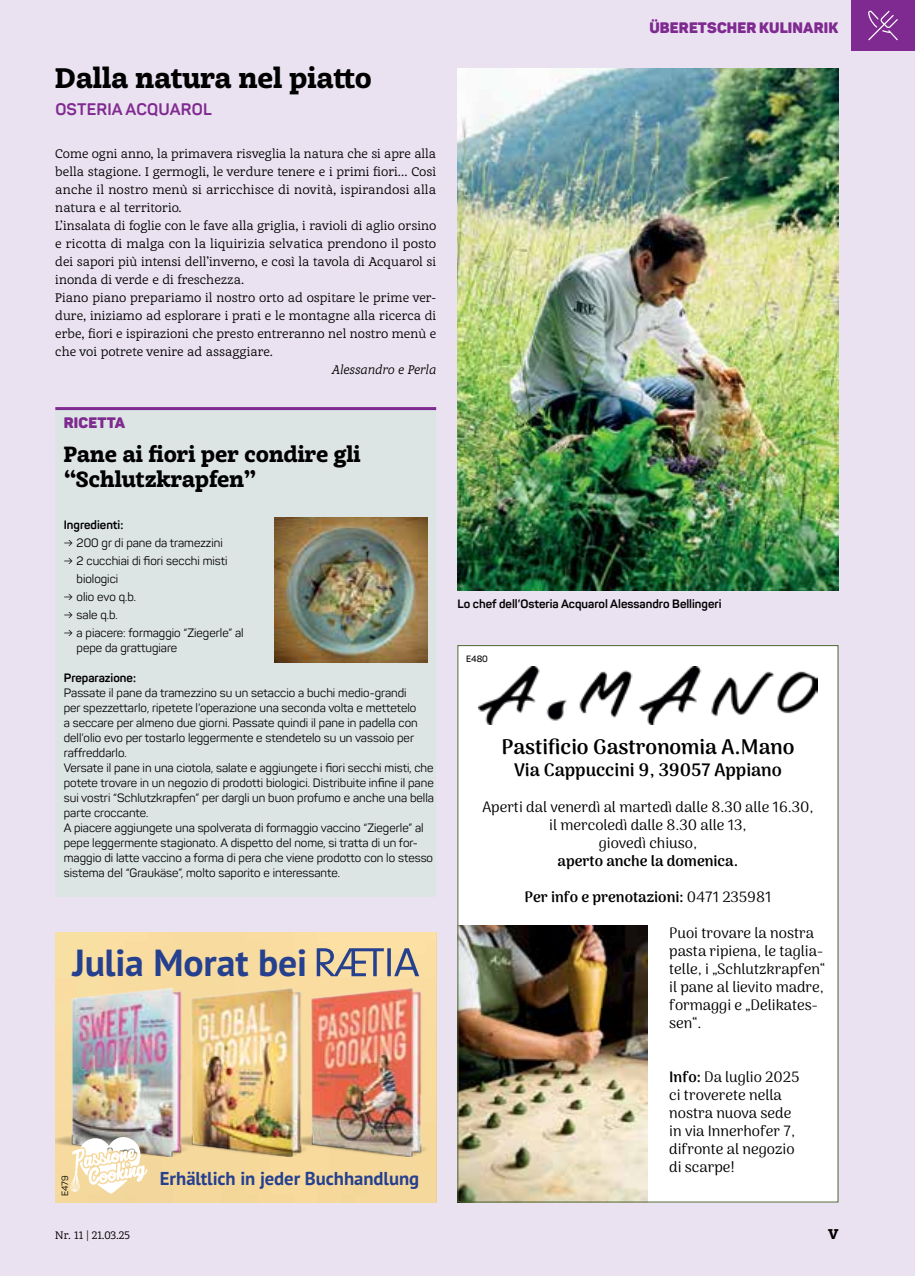
<style>
.page{position:relative;width:915px;height:1276px;background:#fff}
.page>*{position:absolute;margin:0;border:0;box-sizing:border-box;transform-origin:0 0}
.t1{font:700 37.65px "PT Sans Pro";letter-spacing:-.005em;color:#25408f}
.t2{font:900 27px "Achille IIFY";color:#000}
.t3{font:900 21px/25.2px "Achille IIFY";color:#000}
.t4{font:700 21px "Arima Madurai";color:#000}
.t5{font:700 18.6px "PT Sans Pro";color:#25408f}
.t6{font:700 18px "Arima Madurai";color:#000}
.t7{font:700 16.5px "Panton";letter-spacing:.01em;color:#7f2a90}
.t8{font:15px/18px "Arima Madurai";color:#000}
.t9{font:700 15px "Arima Madurai";color:#000}
.t10{font:900 15px "Panton";letter-spacing:.01em;color:#7f2a90}
.t11{font:900 13.5px "Achille IIFY";color:#000}
.t12{font:12px/15px "Panton";color:#000}
.t13{font:12px/18px "Achille IIFY";color:#000}
.t14{font:700 12px "Panton";color:#000}
.t15{font:italic 12px "Achille IIFY";color:#000}
.t16{font:10.5px "Achille IIFY";color:#000}
.t17{font:600 9px "Panton";color:#000}
.t18{font:9px "Panton";color:#000}
.s1{font-weight:400}
.s2{font-weight:700}
</style>
<div class="page">
<div style="left:0;top:0;width:914px;height:1276px;background:#eae2f0"></div>
<div style="left:457px;top:645px;width:381px;height:557px;background:#fff"></div>
<img style="left:459px;top:926px;width:188px;height:274px">
<img style="left:478px;top:666px;width:339px;height:59px">
<div style="left:55px;top:410px;width:381px;height:486px;background:#dde5e4"></div>
<hr style="left:55px;top:407px;width:381px;height:3px;background:#7f2a90">
<img style="left:457px;top:68px;width:381px;height:522px">
<div style="left:55px;top:932px;width:381px;height:270px;background:#f8db9f"></div>
<svg style="left:316px;top:948px;width:103px;height:23px;background:#ada49b"></svg>
<img style="left:318px;top:971px;width:118px;height:202px">
<img style="left:198px;top:971px;width:120px;height:202px">
<img style="left:55px;top:971px;width:143px;height:202px">
<svg style="left:70px;top:1136px;width:77px;height:57px;background:#eee2c9"></svg>
<img style="left:274px;top:517px;width:153px;height:145px">
<div style="left:850px;top:0;width:64px;height:51px;background:#7f2a90"></div>
<svg style="left:868px;top:10px;width:29px;height:30px"></svg>
<h2 class="t2" style="left:55px;top:59px;width:318px">Dalla natura nel piatto</h2>
<h3 class="t7" style="left:55px;top:99px;width:158px">OSTERIA ACQUAROL</h3>
<p class="t13" style="left:55px;top:144px;width:382px">Come ogni anno, la primavera risveglia la natura che si apre alla bella stagione. I germogli, le verdure tenere e i primi fiori… Così anche il nostro menù si arricchisce di novità, ispirandosi alla natura e al territorio.<br>L’insalata di foglie con le fave alla griglia, i ravioli di aglio orsino e ricotta di malga con la liquirizia selvatica prendono il posto dei sapori più intensi dell’inverno, e così la tavola di Acquarol si inonda di verde e di freschezza.<br>Piano piano prepariamo il nostro orto ad ospitare le prime ver&shy;dure, iniziamo ad esplorare i prati e le montagne alla ricerca di erbe, fiori e ispirazioni che presto entreranno nel nostro menù e che voi potrete venire ad assaggiare.</p>
<p class="t15" style="left:332px;top:362px;width:106px">Alessandro e Perla</p>
<p class="t10" style="left:64px;top:413px;width:63px">RICETTA</p>
<h3 class="t3" style="left:64px;top:441px;width:298px">Pane ai fiori per condire gli “Schlutzkrapfen”</h3>
<p class="t14" style="left:64px;top:517px;width:61px">Ingredienti:</p>
<p class="t12" style="left:64px;top:535px;width:160px">→ 200 gr di pane da tramezzini</p>
<p class="t12" style="left:77px;top:552px;width:152px;line-height:18px;text-indent:-13px">→ 2 cucchiai di fiori secchi misti biologici</p>
<p class="t12" style="left:64px;top:589px;width:74px">→ olio evo q.b.</p>
<p class="t12" style="left:64px;top:607px;width:55px">→ sale q.b.</p>
<p class="t12" style="left:77px;top:625px;width:168px;text-indent:-13px">→ a piacere: formaggio “Ziegerle” al pepe da grattugiare</p>
<p class="t14" style="left:64px;top:670px;width:74px">Preparazione:</p>
<p class="t12" style="left:64px;top:685px;width:371px">Passate il pane da tramezzino su un setaccio a buchi medio-grandi<br>per spezzettarlo, ripetete l’operazione una seconda volta e mettetelo<br>a seccare per almeno due giorni. Passate quindi il pane in padella con dell’olio evo per tostarlo leggermente e stendetelo su un vassoio per raffreddarlo.<br>Versate il pane in una ciotola, salate e aggiungete i fiori secchi misti, che potete trovare in un negozio di prodotti biologici. Distribuite infine il pane sui vostri “Schlutzkrapfen” per dargli un buon profumo e anche una bella parte croccante.<br>A piacere aggiungete una spolverata di formaggio vaccino “Ziegerle” al pepe leggermente stagionato. A dispetto del nome, si tratta di un for&shy;maggio di latte vaccino a forma di pera che viene prodotto con lo stesso sistema del “Graukäse”, molto saporito e interessante.</p>
<h1 class="t1" style="left:72px;top:938px;width:236px">Julia Morat bei</h1>
<p class="t10" style="left:649px;top:18px;width:190px">ÜBERETSCHER KULINARIK</p>
<p class="t14" style="left:457px;top:596px;width:265px">Lo chef dell’Osteria Acquarol Alessandro Bellingeri</p>
<p class="t17" style="left:466px;top:653px;width:23px">E480</p>
<h3 class="t4" style="left:501px;top:732px;width:294px">Pastificio Gastronomia A.Mano</h3>
<h3 class="t6" style="left:514px;top:756px;width:269px">Via Cappuccini 9, 39057 Appiano</h3>
<p class="t8" style="left:482px;top:798px;width:332px;text-align:center">Aperti dal venerdì al martedì dalle 8.30 alle 16.30, il mercoledì dalle 8.30 alle 13,<br>giovedì chiuso,</p>
<p class="t9" style="left:557px;top:850px;width:182px">aperto anche la domenica.</p>
<p class="t9" style="left:524px;top:886px;width:248px">Per info e prenotazioni: <span class="s1">0471 235981</span></p>
<p class="t8" style="left:669px;top:924px;width:157px">Puoi trovare la nostra pasta ripiena, le taglia&shy;telle, i „Schlutzkrapfen“ il pane al lievito madre, formaggi e „Delikates&shy;sen“.</p>
<p class="t8" style="left:669px;top:1068px;width:132px"><span class="s2">Info:</span> Da luglio 2025 ci troverete nella nostra nuova sede in via Innerhofer 7, difronte al negozio di scarpe!</p>
<h3 class="t5" style="left:160px;top:1166px;width:261px">Erhältlich in jeder Buchhandlung</h3>
<p class="t18" style="left:60px;top:1196px;width:22px;rotate:-90deg">E479</p>
<p class="t16" style="left:55px;top:1227px;width:76px">Nr. 11 | 21.03.25</p>
<p class="t11" style="left:827px;top:1224px;width:12px">V</p>
</div>
